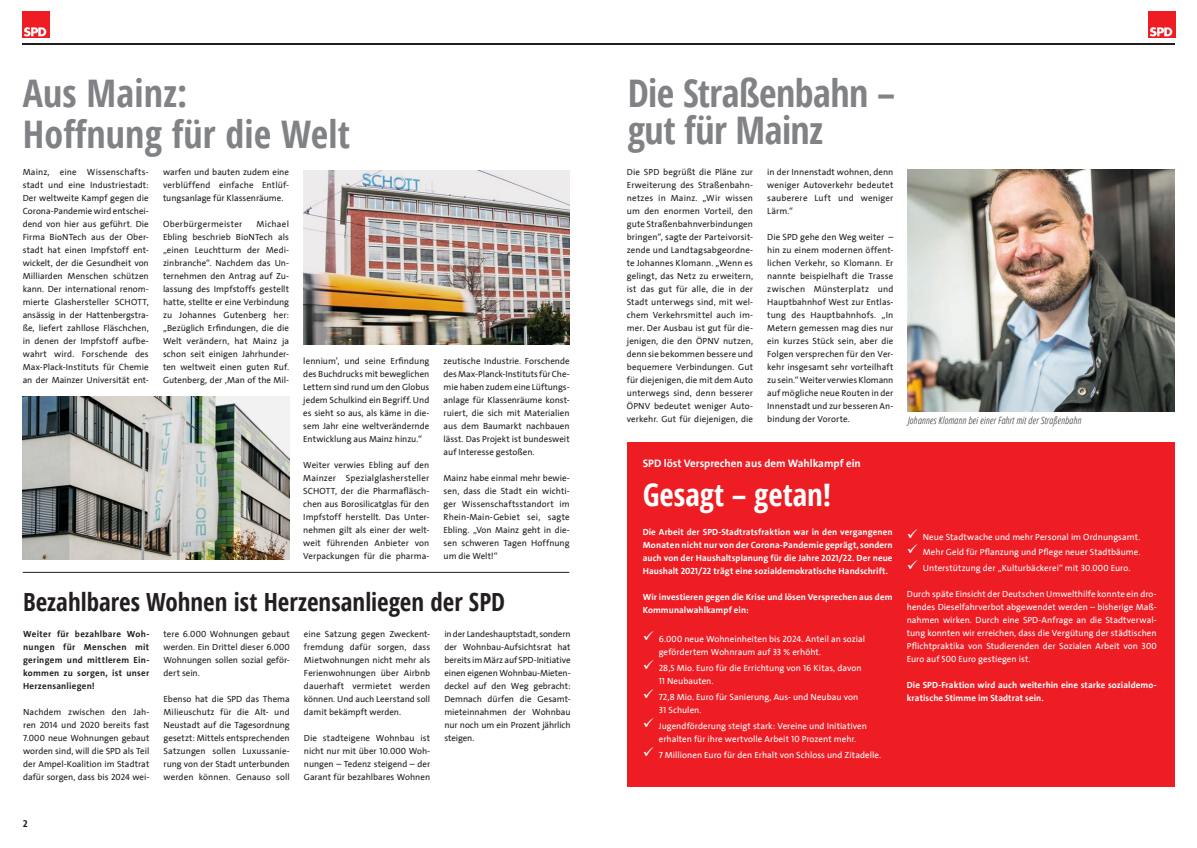
<style>
.page{position:relative;width:1197px;height:848px;background:#fff}
.page>*{position:absolute;margin:0;border:0;box-sizing:border-box;transform-origin:0 0}
.t1{font:700 38px/41px "Open Sans Condensed";letter-spacing:-.01em;color:#808285}
.t2{font:700 31px "Open Sans Condensed";color:#fff}
.t3{font:700 25px "Open Sans Condensed";color:#231f20}
.t4{font:700 11px "SPD2002 The Sans";color:#fff}
.t5{font:italic 300 10px "Open Sans Condensed";letter-spacing:.02em;color:#231f20}
.t6{font:700 10px "SPD2002 The Sans";color:#231f20}
.t7{font:9px/13px "SPD2002 The Sans";color:#231f20;text-align:justify}
.t8{font:9px/13px "SPD2002 The Sans";color:#fff}
.t9{font:700 9px/13px "SPD2002 The Sans";letter-spacing:.01em;color:#fff}
.t10{font:700 9px/13px "SPD2002 The Sans";letter-spacing:.03em;color:#231f20;text-align:justify}
.t11{font:9px "SPD2002 The Sans";letter-spacing:.03em;color:#231f20}
</style>
<div class="page">
<div style="left:626px;top:442px;width:548px;height:344px;background:#ee1d23"></div>
<img style="left:23px;top:11px;width:26px;height:26px">
<hr style="left:23px;top:43px;width:1151px;height:2px;background:#231f20">
<img style="left:1148px;top:11px;width:26px;height:26px">
<img style="left:23px;top:396px;width:267px;height:163px">
<hr style="left:23px;top:572px;width:546px;height:1px;background:#231f20">
<img style="left:303px;top:170px;width:266px;height:174px">
<img style="left:907px;top:170px;width:267px;height:241px">
<h1 class="t1" style="left:23px;top:72px;width:329px">Aus Mainz:<br>Hoffnung für die Welt</h1>
<h1 class="t1" style="left:627px;top:74px;width:269px;line-height:37px">Die Straßenbahn – gut für Mainz</h1>
<p class="t7" style="left:23px;top:166px;width:128px">Mainz, eine Wissenschafts&shy;stadt und eine Industriestadt:<br>Der weltweite Kampf gegen die Corona-Pandemie wird entschei&shy;dend von hier aus geführt. Die Firma BioNTech aus der Ober&shy;stadt hat einen Impfstoff ent&shy;wickelt, der die Gesundheit von Milliarden Menschen schützen kann. Der international renom&shy;mierte Glashersteller SCHOTT, ansässig in der Hattenbergstra&shy;ße, liefert zahllose Fläschchen, in denen der Impfstoff aufbe&shy;wahrt wird. Forschende des Max-Plack-Instituts für Chemie an der Mainzer Universität ent-</p>
<p class="t7" style="left:163px;top:166px;width:128px">warfen und bauten zudem eine verblüffend einfache Entlüf&shy;tungsanlage für Klassenräume.</p>
<p class="t7" style="left:163px;top:218px;width:128px;text-indent:93px">Michael Ebling beschrieb BioNTech als „einen Leuchtturm der Medi&shy;zinbranche“. Nachdem das Un&shy;ternehmen den Antrag auf Zu&shy;lassung des Impfstoffs gestellt hatte, stellte er eine Verbindung zu Johannes Gutenberg her: „Bezüglich Erfindungen, die die Welt verändern, hat Mainz ja schon seit einigen Jahrhunder&shy;ten weltweit einen guten Ruf.<br>Gutenberg, der ‚Man of the Mil-</p>
<p class="t11" style="left:163px;top:220px;width:81px">Oberbürgermeister</p>
<p class="t7" style="left:303px;top:355px;width:128px">lennium’, und seine Erfindung des Buchdrucks mit beweglichen Lettern sind rund um den Globus jedem Schulkind ein Begriff. Und es sieht so aus, als käme in die&shy;sem Jahr eine weltverändernde Entwicklung aus Mainz hinzu.“</p>
<p class="t7" style="left:303px;top:458px;width:128px">Weiter verwies Ebling auf den Mainzer Spezialglashersteller SCHOTT, der die Pharmafläsch&shy;chen aus Borosilicatglas für den Impfstoff herstellt. Das Unter&shy;nehmen gilt als einer der welt&shy;weit führenden Anbieter von Verpackungen für die pharma-</p>
<p class="t7" style="left:443px;top:354px;width:128px">zeutische Industrie. Forschende des Max-Planck-Instituts für Che&shy;mie haben zudem eine Lüftungs&shy;anlage für Klassenräume konst&shy;ruiert, die sich mit Materialien aus dem Baumarkt nachbauen lässt. Das Projekt ist bundesweit auf Interesse gestoßen.</p>
<p class="t7" style="left:443px;top:471px;width:128px">Mainz habe einmal mehr bewie&shy;sen, dass die Stadt ein wichti&shy;ger Wissenschaftsstandort im Rhein-Main-Gebiet sei, sagte Ebling. „Von Mainz geht in die&shy;sen schweren Tagen Hoffnung um die Welt!“</p>
<h3 class="t3" style="left:23px;top:584px;width:483px">Bezahlbares Wohnen ist Herzensanliegen der SPD</h3>
<p class="t10" style="left:23px;top:628px;width:128px">Weiter für bezahlbare Woh&shy;nungen für Menschen mit geringem und mittlerem Ein&shy;kommen zu sorgen, ist unser Herzensanliegen!</p>
<p class="t7" style="left:23px;top:706px;width:128px">Nachdem zwischen den Jah&shy;ren 2014 und 2020 bereits fast 7.000 neue Wohnungen gebaut worden sind, will die SPD als Teil der Ampel-Koalition im Stadtrat dafür sorgen, dass bis 2024 wei-</p>
<p class="t7" style="left:444px;top:628px;width:128px">in der Landeshauptstadt, sondern der Wohnbau-Aufsichtsrat hat bereits im März auf SPD-Initiative einen eigenen Wohnbau-Mieten&shy;deckel auf den Weg gebracht:<br>Demnach dürfen die Gesamt&shy;mieteinnahmen der Wohnbau nur noch um ein Prozent jährlich steigen.</p>
<p class="t7" style="left:304px;top:628px;width:128px">eine Satzung gegen Zweckent&shy;fremdung dafür sorgen, dass Mietwohnungen nicht mehr als Ferienwohnungen über Airbnb dauerhaft vermietet werden können. Und auch Leerstand soll damit bekämpft werden.</p>
<p class="t7" style="left:304px;top:732px;width:128px">Die stadteigene Wohnbau ist nicht nur mit über 10.000 Woh&shy;nungen – Tedenz steigend – der Garant für bezahlbares Wohnen</p>
<p class="t7" style="left:163px;top:628px;width:128px">tere 6.000 Wohnungen gebaut werden. Ein Drittel dieser 6.000<br>Wohnungen sollen sozial geför&shy;dert sein.</p>
<p class="t7" style="left:163px;top:693px;width:128px">Ebenso hat die SPD das Thema Milieuschutz für die Alt- und Neustadt auf die Tagesordnung gesetzt: Mittels entsprechenden Satzungen sollen Luxussanie&shy;rung von der Stadt unterbunden werden können. Genauso soll</p>
<p class="t7" style="left:626px;top:166px;width:128px">Die SPD begrüßt die Pläne zur Erweiterung des Straßenbahn&shy;netzes in Mainz. „Wir wissen um den enormen Vorteil, den gute Straßenbahnverbindungen bringen“, sagte der Parteivorsit&shy;zende und Landtagsabgeordne&shy;te Johannes Klomann. „Wenn es gelingt, das Netz zu erweitern, ist das gut für alle, die in der Stadt unterwegs sind, mit wel&shy;chem Verkehrsmittel auch im&shy;mer. Der Ausbau ist gut für die&shy;jenigen, die den ÖPNV nutzen, denn sie bekommen bessere und bequemere Verbindungen. Gut für diejenigen, die mit dem Auto unterwegs sind, denn besserer ÖPNV bedeutet weniger Auto&shy;verkehr. Gut für diejenigen, die</p>
<p class="t7" style="left:767px;top:166px;width:128px">in der Innenstadt wohnen, denn weniger Autoverkehr bedeutet sauberere Luft und weniger Lärm.“</p>
<p class="t7" style="left:767px;top:231px;width:128px">Die SPD gehe den Weg weiter – hin zu einem modernen öffent&shy;lichen Verkehr, so Klomann. Er nannte beispielhaft die Trasse zwischen Münsterplatz und Hauptbahnhof West zur Entlas&shy;tung des Hauptbahnhofs. „In Metern gemessen mag dies nur ein kurzes Stück sein, aber die Folgen versprechen für den Ver&shy;kehr insgesamt sehr vorteilhaft zu sein.“ Weiter verwies Klomann auf mögliche neue Routen in der Innenstadt und zur besseren An&shy;bindung der Vororte.</p>
<p class="t4" style="left:642px;top:457px;width:220px">SPD löst Versprechen aus dem Wahlkampf ein</p>
<h2 class="t2" style="left:642px;top:473px;width:190px">Gesagt – getan!</h2>
<p class="t9" style="left:642px;top:526px;width:251px;text-align:justify">Die Arbeit der SPD-Stadtratsfraktion war in den vergangenen Monaten nicht nur von der Corona-Pandemie geprägt, sondern auch von der Haushaltsplanung für die Jahre 2021/22. Der neue Haushalt 2021/22 trägt eine sozialdemokratische Handschrift.</p>
<p class="t9" style="left:642px;top:591px;width:251px">Wir investieren gegen die Krise und lösen Versprechen aus dem<br>Kommunalwahlkampf ein:</p>
<p class="t8" style="left:658px;top:633px;width:208px;text-indent:-16px">✓ 6.000 neue Wohneinheiten bis 2024. Anteil an sozial gefördertem Wohnraum auf 33 % erhöht.</p>
<p class="t8" style="left:658px;top:662px;width:204px;text-indent:-16px">✓ 28,5 Mio. Euro für die Errichtung von 16 Kitas, davon<br>11 Neubauten.</p>
<p class="t8" style="left:658px;top:690px;width:201px;text-indent:-16px">✓ 72,8 Mio. Euro für Sanierung, Aus- und Neubau von<br>31 Schulen.</p>
<p class="t8" style="left:642px;top:719px;width:226px;text-align:center">✓ Jugendförderung steigt stark: Vereine und Initiativen erhalten für ihre wertvolle Arbeit 10 Prozent mehr.</p>
<p class="t8" style="left:642px;top:748px;width:240px">✓ 7 Millionen Euro für den Erhalt von Schloss und Zitadelle.</p>
<p class="t5" style="left:907px;top:413px;width:175px">Johannes Klomann bei einer Fahrt mit der Straßenbahn</p>
<p class="t8" style="left:906px;top:530px;width:235px">✓ Neue Stadtwache und mehr Personal im Ordnungsamt.</p>
<p class="t8" style="left:906px;top:546px;width:235px">✓ Mehr Geld für Pflanzung und Pflege neuer Stadtbäume.</p>
<p class="t8" style="left:906px;top:562px;width:225px">✓ Unterstützung der „Kulturbäckerei“ mit 30.000 Euro.</p>
<p class="t8" style="left:906px;top:588px;width:251px;text-align:justify">Durch späte Einsicht der Deutschen Umwelthilfe konnte ein dro&shy;hendes Dieselfahrverbot abgewendet werden – bisherige Maß&shy;nahmen wirken. Durch eine SPD-Anfrage an die Stadtverwal&shy;tung konnten wir erreichen, dass die Vergütung der städtischen Pflichtpraktika von Studierenden der Sozialen Arbeit von 300<br>Euro auf 500 Euro gestiegen ist.</p>
<p class="t9" style="left:906px;top:679px;width:251px">Die SPD-Fraktion wird auch weiterhin eine starke sozialdemo&shy;kratische Stimme im Stadtrat sein.</p>
<p class="t6" style="left:23px;top:818px;width:6px">2</p>
</div>
